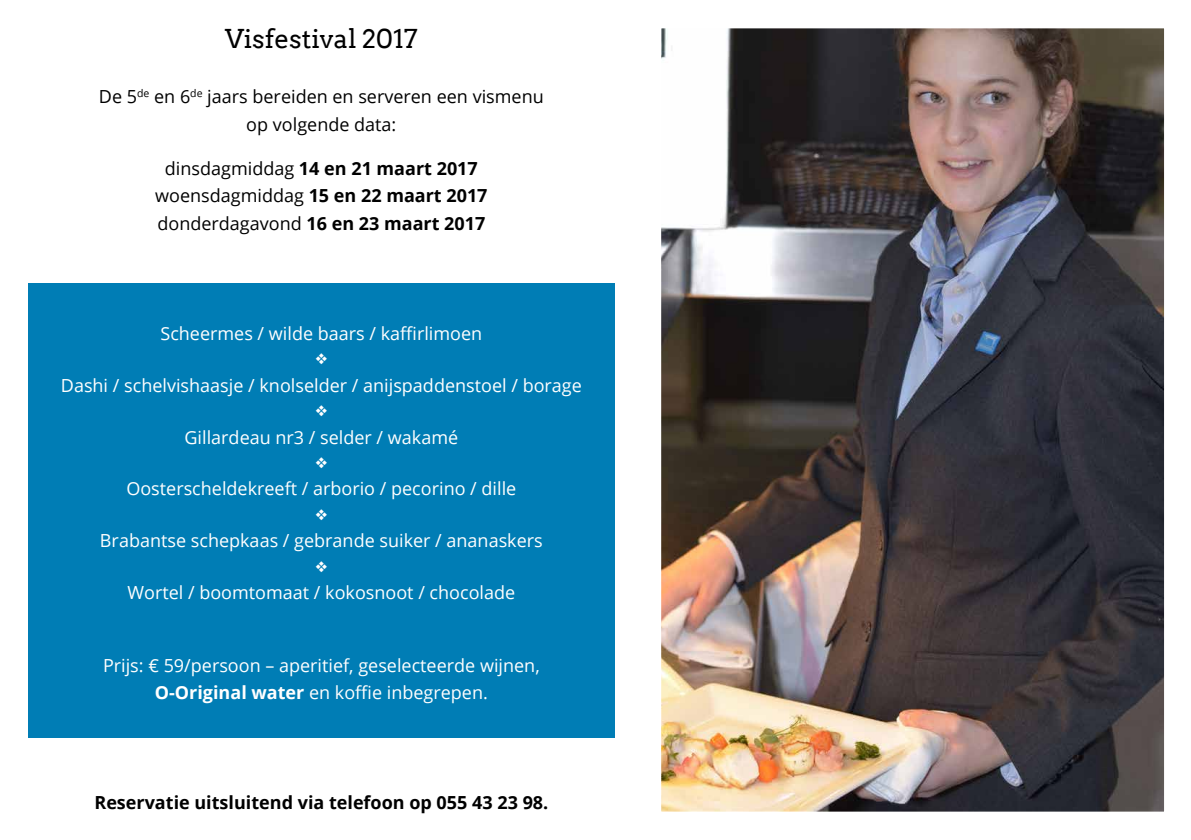
<style>
.page{position:relative;width:1191px;height:840px;background:#fff}
.page>*{position:absolute;margin:0;border:0;box-sizing:border-box;transform-origin:0 0}
.t1{font:26px "Arvo";color:#000}
.t2{font:18px/27.4px "Open Sans";color:#fff;text-align:center}
.t3{font:700 18px/27.4px "Open Sans";color:#000;text-align:center}
.t4{font:18px/27.4px "Open Sans";color:#000;text-align:center}
.s1{font-weight:400}
.s2{font-weight:700}
</style>
<div class="page">
<div style="left:28px;top:283px;width:586px;height:454px;background:#007db5"></div>
<img style="left:661px;top:28px;width:504px;height:784px">
<h1 class="t1" style="left:225px;top:23px;width:194px">Visfestival 2017</h1>
<p class="t4" style="left:99px;top:82px;width:446px">De 5<sup>de</sup> en 6<sup>de</sup> jaars bereiden en serveren een vismenu op volgende data:</p>
<p class="t3" style="left:155px;top:154px;width:334px"><span class="s1">dinsdagmiddag</span> 14 en 21 maart 2017 <span class="s1">woensdagmiddag</span> 15 en 22 maart 2017 <span class="s1">donderdagavond</span> 16 en 23 maart 2017</p>
<p class="t2" style="left:160px;top:319px;width:323px">Scheermes / wilde baars / kaffirlimoen</p>
<p class="t2" style="left:61px;top:370px;width:522px">Dashi / schelvishaasje / knolselder / anijspaddenstoel / borage</p>
<p class="t2" style="left:184px;top:422px;width:275px">Gillardeau nr3 / selder / wakamé</p>
<p class="t2" style="left:126px;top:474px;width:391px">Oosterscheldekreeft / arborio / pecorino / dille</p>
<p class="t2" style="left:100px;top:526px;width:444px">Brabantse schepkaas / gebrande suiker / ananaskers</p>
<p class="t2" style="left:127px;top:578px;width:389px">Wortel / boomtomaat / kokosnoot / chocolade</p>
<p class="t2" style="left:103px;top:650px;width:438px">Prijs: € 59/persoon – aperitief, geselecteerde wijnen,<br><span class="s2">O-Original water</span> en koffie inbegrepen.</p>
<p class="t3" style="left:94px;top:787px;width:455px">Reservatie uitsluitend via telefoon op 055 43 23 98.</p>
</div>
